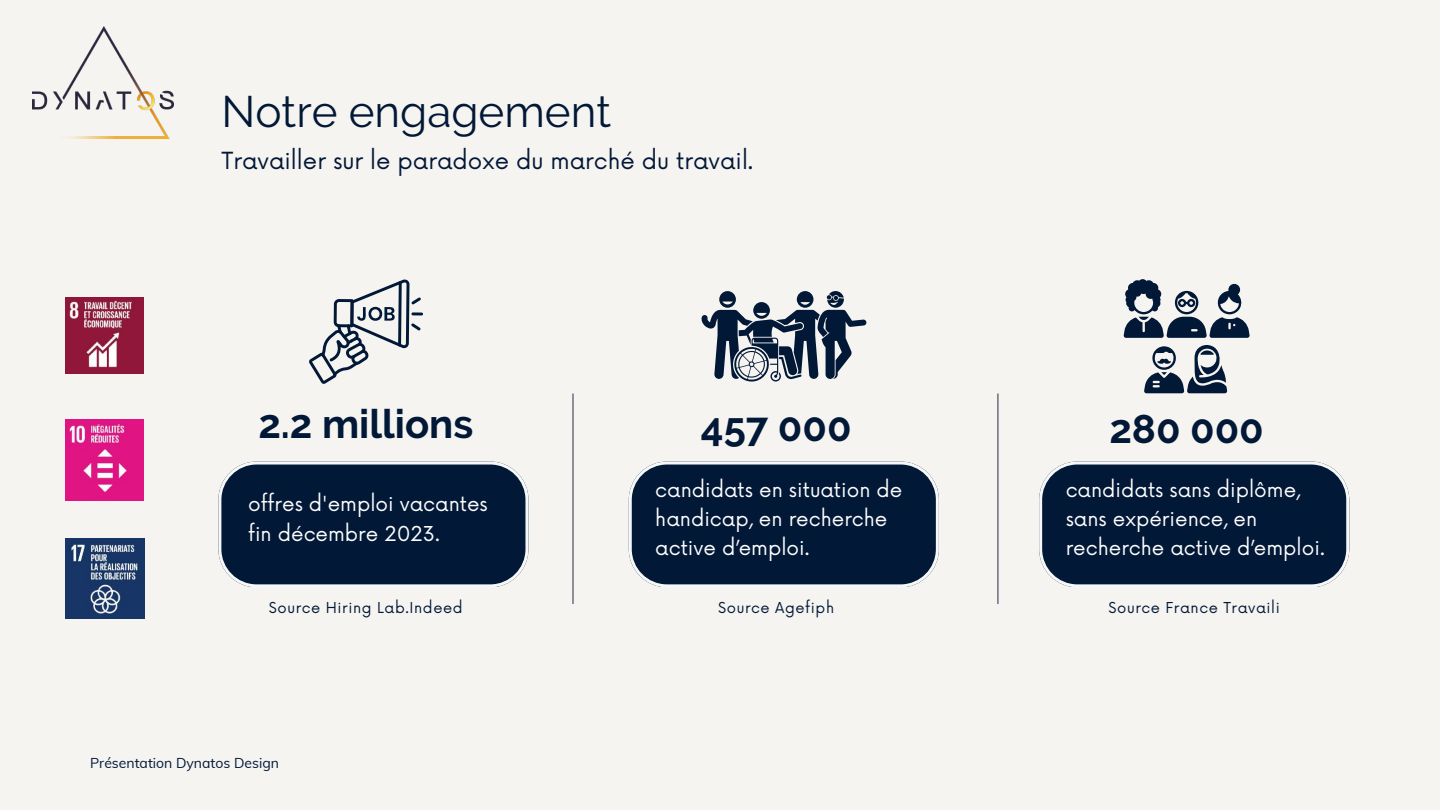
<style>
.page{position:relative;width:1440px;height:810px;background:#f6f4f0}
.page>*{position:absolute;margin:0;border:0;box-sizing:border-box;transform-origin:0 0}
.t1{font:44px "Raleway";color:#021837}
.t2{font:700 40px "Raleway";color:#021837}
.t3{font:23px "Now";color:#021837}
.t4{font:20px/29.2px "Now";color:#fefefe}
.t5{font:14.7px "Now";letter-spacing:.04em;color:#021837}
.t6{font:14px "Muli";color:#021837}
</style>
<div class="page">
<svg style="left:218px;top:462px;width:310px;height:125px;background:#172b47"></svg>
<svg style="left:309px;top:279px;width:114px;height:105px"></svg>
<svg style="left:629px;top:462px;width:310px;height:125px;background:#172b47"></svg>
<svg style="left:1039px;top:462px;width:310px;height:125px;background:#172b47"></svg>
<svg style="left:701px;top:291px;width:166px;height:91px"></svg>
<svg style="left:1144px;top:345px;width:83px;height:48px"></svg>
<svg style="left:1124px;top:279px;width:125px;height:59px"></svg>
<hr style="left:573px;top:393px;width:1px;height:211px;background:#282c48">
<hr style="left:998px;top:393px;width:1px;height:211px;background:#282c48">
<img style="left:65px;top:298px;width:79px;height:75px">
<img style="left:65px;top:420px;width:79px;height:81px">
<img style="left:65px;top:539px;width:80px;height:80px">
<img style="left:33px;top:27px;width:141px;height:111px">
<h1 class="t1" style="left:221px;top:86px;width:391px">Notre engagement</h1>
<p class="t3" style="left:221px;top:147px;width:533px">Travailler sur le paradoxe du marché du travail.</p>
<h2 class="t2" style="left:258px;top:400px;width:216px">2.2 millions</h2>
<p class="t4" style="left:248px;top:491px;width:241px">offres d'emploi vacantes fin décembre 2023.</p>
<h2 class="t2" style="left:701px;top:403px;width:152px">457 000</h2>
<p class="t4" style="left:655px;top:476px;width:249px">candidats en situation de handicap, en recherche active d’emploi.</p>
<h2 class="t2" style="left:1109px;top:405px;width:156px">280 000</h2>
<p class="t4" style="left:1066px;top:476px;width:261px">candidats sans diplôme, sans expérience, en recherche active d’emploi.</p>
<p class="t5" style="left:269px;top:600px;width:195px">Source Hiring Lab.Indeed</p>
<p class="t5" style="left:718px;top:600px;width:117px">Source Agefiph</p>
<p class="t5" style="left:1109px;top:599px;width:173px">Source France Travaili</p>
<p class="t6" style="left:90px;top:754px;width:190px">Présentation Dynatos Design</p>
</div>
